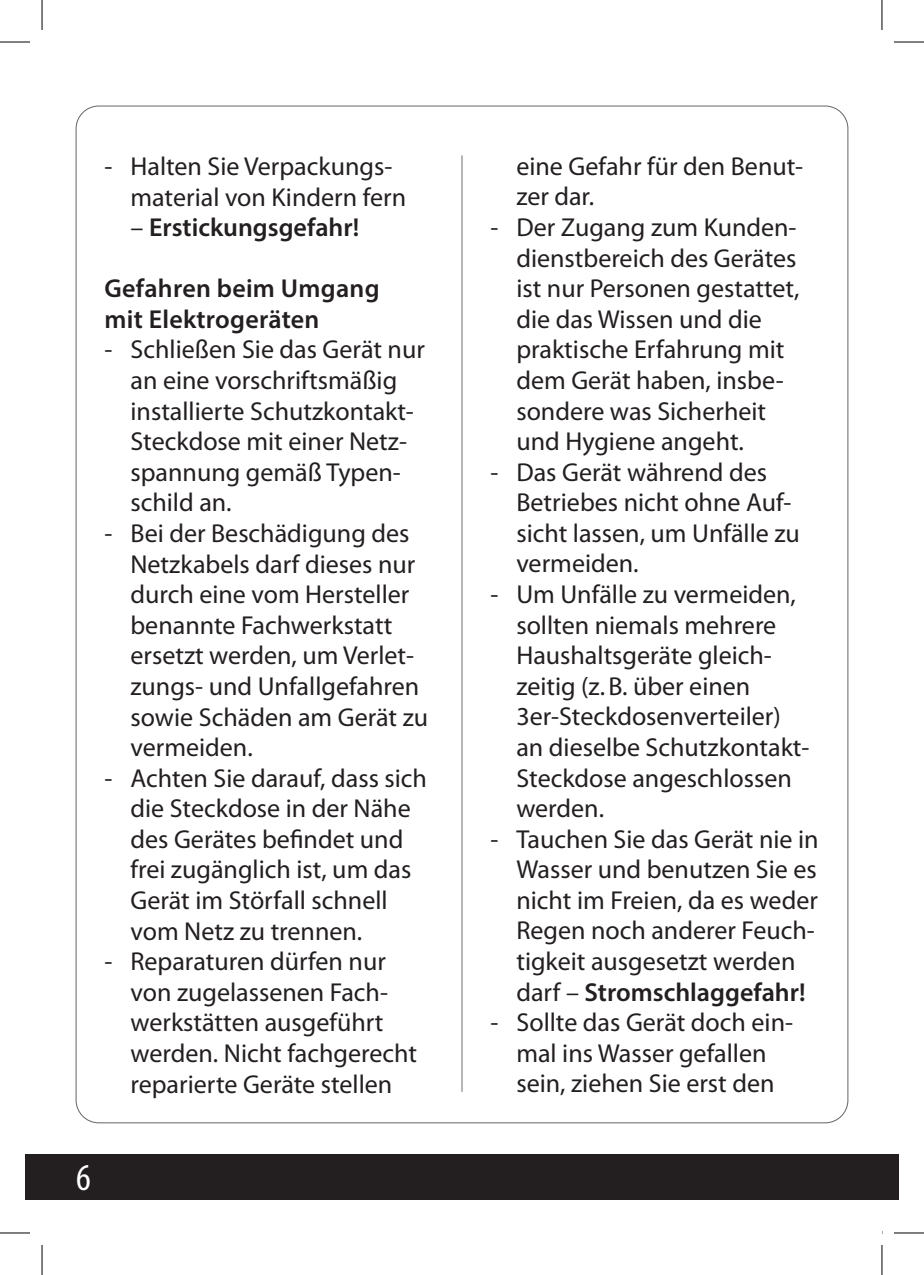
<style>
.page{position:relative;width:924px;height:1275px;background:#fff}
.page>*{position:absolute;margin:0;border:0;box-sizing:border-box;transform-origin:0 0}
.t1{font:condensed 38px "Myriad Pro";color:#fff}
.t2{font:26px/30.6px "Myriad Pro";color:#231f20}
.t3{font:600 26px/30.6px "Myriad Pro";letter-spacing:.01em;color:#231f20}
.s1{font-weight:400}
.s2{font-weight:600}
</style>
<div class="page">
<div style="left:25px;top:1154px;width:873px;height:45px;background:#231f20"></div>
<hr style="left:461px;top:155px;width:1px;height:936px;background:#6c6d70">
<hr style="left:0;top:42px;width:30px;height:1px;background:#000">
<hr style="left:893px;top:42px;width:30px;height:1px;background:#000">
<hr style="left:0;top:1232px;width:30px;height:1px;background:#000">
<hr style="left:893px;top:1232px;width:30px;height:1px;background:#000">
<hr style="left:42px;top:0;width:1px;height:30px;background:#000">
<hr style="left:42px;top:1245px;width:1px;height:30px;background:#000">
<hr style="left:881px;top:0;width:1px;height:30px;background:#000">
<hr style="left:881px;top:1245px;width:1px;height:30px;background:#000">
<p class="t2" style="left:130px;top:151px;width:277px;text-indent:-26px">- Halten Sie Verpackungs&shy;material von Kindern fern</p>
<p class="t3" style="left:130px;top:211px;width:230px"><span class="s1">–</span> Erstickungsgefahr!</p>
<p class="t3" style="left:104px;top:273px;width:276px">Gefahren beim Umgang mit Elektrogeräten</p>
<p class="t2" style="left:130px;top:335px;width:296px;text-indent:-26px">- Schließen Sie das Gerät nur an eine vorschriftsmäßig installierte Schutzkontakt-<br>Steckdose mit einer Netz&shy;spannung gemäß Typen&shy;schild an.</p>
<p class="t2" style="left:130px;top:518px;width:299px;text-indent:-26px">- Bei der Beschädigung des<br>Netzkabels darf dieses nur durch eine vom Hersteller benannte Fachwerkstatt ersetzt werden, um Verlet&shy;zungs- und Unfallgefahren sowie Schäden am Gerät zu vermeiden.</p>
<p class="t2" style="left:130px;top:763px;width:298px;text-indent:-26px">- Achten Sie darauf, dass sich die Steckdose in der Nähe des Gerätes befindet und frei zugänglich ist, um das<br>Gerät im Störfall schnell vom Netz zu trennen.</p>
<p class="t2" style="left:130px;top:946px;width:288px;text-indent:-26px">- Reparaturen dürfen nur von zugelassenen Fach&shy;werkstätten ausgeführt werden. Nicht fachgerecht reparierte Geräte stellen</p>
<h1 class="t1" style="left:76px;top:1154px;width:16px">6</h1>
<p class="t2" style="left:516px;top:151px;width:288px">eine Gefahr für den Benut&shy;zer dar.</p>
<p class="t2" style="left:516px;top:212px;width:284px;text-indent:-26px">- Der Zugang zum Kunden&shy;dienstbereich des Gerätes ist nur Personen gestattet, die das Wissen und die praktische Erfahrung mit dem Gerät haben, insbe&shy;sondere was Sicherheit und Hygiene angeht.</p>
<p class="t2" style="left:516px;top:457px;width:285px;text-indent:-26px">- Das Gerät während des<br>Betriebes nicht ohne Auf&shy;sicht lassen, um Unfälle zu vermeiden.</p>
<p class="t2" style="left:516px;top:579px;width:294px;text-indent:-26px">- Um Unfälle zu vermeiden, sollten niemals mehrere<br>Haushaltsgeräte gleich&shy;zeitig (z.B. über einen<br>3er-Steckdosenverteiler) an dieselbe Schutzkontakt-<br>Steckdose angeschlossen werden.</p>
<p class="t2" style="left:516px;top:824px;width:304px;text-indent:-26px">- Tauchen Sie das Gerät nie in<br>Wasser und benutzen Sie es nicht im Freien, da es weder<br>Regen noch anderer Feuch&shy;tigkeit ausgesetzt werden darf – <span class="s2">Stromschlaggefahr!</span></p>
<p class="t2" style="left:490px;top:1007px;width:304px;text-align:center">- Sollte das Gerät doch ein&shy;mal ins Wasser gefallen sein, ziehen Sie erst den</p>
</div>
